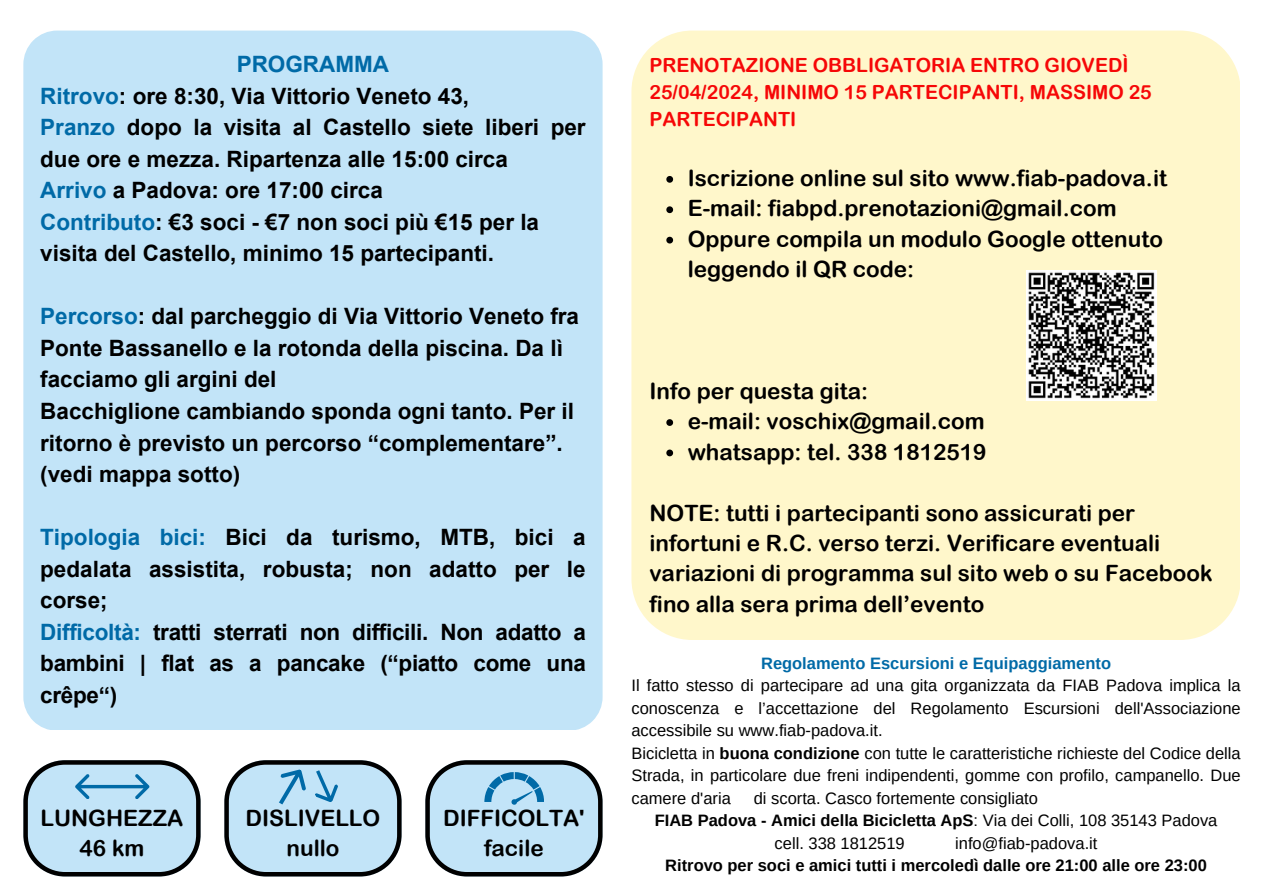
<style>
.page{position:relative;width:1263px;height:894px;background:#fff}
.page>*{position:absolute;margin:0;border:0;box-sizing:border-box;transform-origin:0 0}
.t1{font:700 22.5px/31.5px "Arial";color:#000}
.t2{font:22.5px/30.3px "Arial Rounded MT Bold";color:#000}
.t3{font:19.5px/27px "Arial Rounded MT Bold";color:#f60707}
.t4{font:16.5px/22.5px "Arimo";color:#000}
.t5{font:700 16.5px "Arimo";color:#000}
.t6{font:700 16.5px "Arimo";color:#006aa7}
.s1{color:#006aa7}
.s2{font-weight:700}
.s3{font-weight:400}
</style>
<div class="page">
<div style="left:23px;top:31px;width:580px;height:699px;background:#c2e4f8"></div>
<div style="left:631px;top:31px;width:609px;height:608px;background:#fff7cb"></div>
<svg style="left:666px;top:176px;width:7px;height:7px"></svg>
<svg style="left:666px;top:206px;width:7px;height:7px"></svg>
<svg style="left:666px;top:237px;width:7px;height:6px"></svg>
<svg style="left:666px;top:419px;width:7px;height:7px"></svg>
<svg style="left:666px;top:449px;width:7px;height:7px"></svg>
<svg style="left:425px;top:760px;width:178px;height:116px;background:#accadb"></svg>
<svg style="left:23px;top:760px;width:178px;height:116px;background:#adcadc"></svg>
<svg style="left:224px;top:760px;width:178px;height:116px;background:#adcadc"></svg>
<img style="left:1026px;top:270px;width:131px;height:130px">
<p class="t1" style="left:40px;top:49px;width:547px;text-indent:196px"><span class="s1">PROGRAMMA<br>Ritrovo</span>: ore 8:30, Via Vittorio Veneto 43,<br><span class="s1">Pranzo</span> dopo la visita al Castello siete liberi per due ore e mezza. Ripartenza alle 15:00 circa<br><span class="s1">Arrivo</span> a Padova: ore 17:00 circa<br><span class="s1">Contributo</span>: €3 soci - €7 non soci più €15 per la visita del Castello, minimo 15 partecipanti.</p>
<p class="t1" style="left:40px;top:301px;width:540px"><span class="s1">Percorso</span>: dal parcheggio di Via Vittorio Veneto fra Ponte Bassanello e la rotonda della piscina. Da lì facciamo gli argini del<br>Bacchiglione cambiando sponda ogni tanto. Per il ritorno è previsto un percorso “complementare”. (vedi mappa sotto)</p>
<p class="t1" style="left:40px;top:521px;width:547px"><span class="s1">Tipologia bici:</span> Bici da turismo, MTB, bici a pedalata assistita, robusta; non adatto per le corse;<br><span class="s1">Difficoltà:</span> tratti sterrati non difficili. Non adatto a bambini | flat as a pancake (“piatto come una crêpe“)</p>
<p class="t2" style="left:41px;top:801px;width:144px;text-align:center">LUNGHEZZA<br>46 km</p>
<p class="t2" style="left:246px;top:801px;width:136px;text-align:center">DISLIVELLO nullo</p>
<p class="t2" style="left:443px;top:801px;width:143px;text-align:center">DIFFICOLTA' facile</p>
<p class="t3" style="left:649px;top:52px;width:504px">PRENOTAZIONE OBBLIGATORIA ENTRO GIOVEDÌ<br>25/04/2024, MINIMO 15 PARTECIPANTI, MASSIMO 25<br>PARTECIPANTI</p>
<p class="t2" style="left:688px;top:163px;width:481px">Iscrizione online sul sito www.fiab-padova.it E-mail: fiabpd.prenotazioni@gmail.com Oppure compila un modulo Google ottenuto leggendo il QR code:</p>
<p class="t2" style="left:688px;top:375px;width:300px;text-indent:-38px">Info per questa gita:<br>e-mail: voschix@gmail.com whatsapp: tel. 338 1812519</p>
<p class="t2" style="left:649px;top:497px;width:565px">NOTE: tutti i partecipanti sono assicurati per infortuni e R.C. verso terzi. Verificare eventuali variazioni di programma sul sito web o su Facebook fino alla sera prima dell’evento</p>
<p class="t6" style="left:761px;top:653px;width:351px">Regolamento Escursioni e Equipaggiamento</p>
<p class="t4" style="left:631px;top:674px;width:611px">Il fatto stesso di partecipare ad una gita organizzata da FIAB Padova implica la conoscenza e l’accettazione del Regolamento Escursioni dell'Associazione accessibile su www.fiab-padova.it.<br>Bicicletta in <span class="s2">buona condizione</span> con tutte le caratteristiche richieste del Codice della Strada, in particolare due freni indipendenti, gomme con profilo, campanello. Due camere d'aria</p>
<p class="t4" style="left:754px;top:786px;width:286px">di scorta. Casco fortemente consigliato</p>
<p class="t5" style="left:655px;top:811px;width:564px">FIAB Padova - Amici della Bicicletta ApS<span class="s3">: Via dei Colli, 108 35143 Padova</span></p>
<p class="t4" style="left:775px;top:831px;width:132px">cell. 338 1812519</p>
<p class="t4" style="left:955px;top:831px;width:144px">info@fiab-padova.it</p>
<p class="t5" style="left:665px;top:856px;width:543px">Ritrovo per soci e amici tutti i mercoledì dalle ore 21:00 alle ore 23:00</p>
</div>
